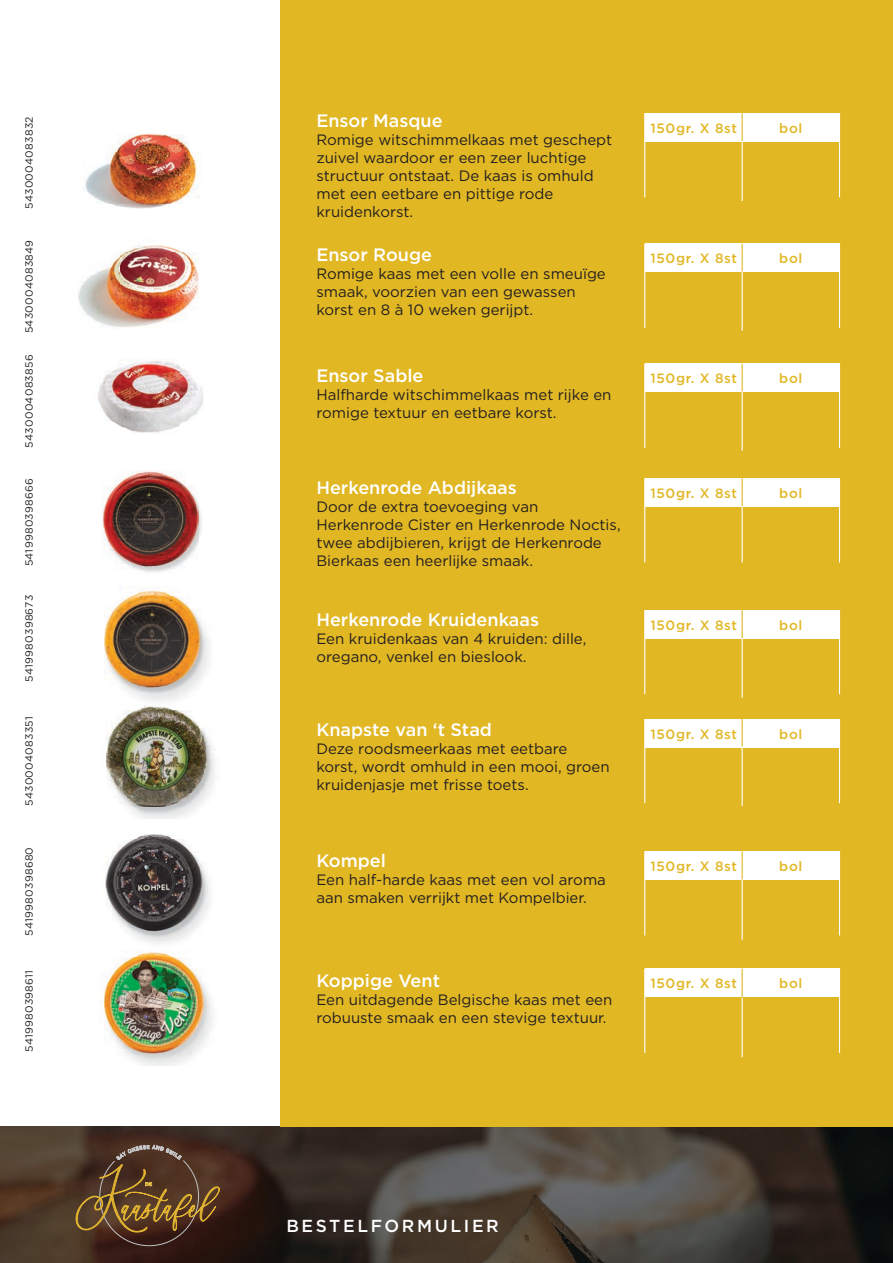
<style>
.page{position:relative;width:893px;height:1263px;background:#fff}
.page>*{position:absolute;margin:0;border:0;box-sizing:border-box;transform-origin:0 0}
.t1{font:500 18px "Gotham";color:#fff}
.t2{font:500 17.4px "Gotham";letter-spacing:.15em;color:#fff}
.t3{font:15px/18px "Gotham";color:#231f20}
.t4{font:500 13.5px "Gotham";letter-spacing:.05em;color:#e1b724}
.t5{font:10.5px "Gotham";color:#231f20}
</style>
<div class="page">
<img style="left:0;top:1127px;width:893px;height:136px">
<svg style="left:75px;top:1145px;width:145px;height:101px"></svg>
<div style="left:281px;top:0;width:612px;height:1127px;background:#e1b724"></div>
<img style="left:131px;top:589px;width:39px;height:4px">
<img style="left:104px;top:625px;width:1px;height:53px">
<img style="left:137px;top:593px;width:30px;height:1px">
<img style="left:133px;top:594px;width:39px;height:2px">
<img style="left:206px;top:633px;width:4px;height:15px">
<img style="left:134px;top:695px;width:7px;height:3px">
<img style="left:105px;top:596px;width:50px;height:49px">
<img style="left:155px;top:596px;width:51px;height:49px">
<img style="left:105px;top:645px;width:101px;height:50px">
<img style="left:118px;top:474px;width:84px;height:98px">
<img style="left:102px;top:480px;width:16px;height:82px">
<img style="left:132px;top:471px;width:45px;height:3px">
<div style="left:645px;top:113px;width:97px;height:28px;background:#fff"></div>
<div style="left:742px;top:113px;width:97px;height:28px;background:#fff"></div>
<svg style="left:742px;top:113px;width:1px;height:28px"></svg>
<hr style="left:742px;top:141px;width:1px;height:60px;background:#fff">
<hr style="left:644px;top:113px;width:1px;height:84px;background:#fff">
<hr style="left:839px;top:113px;width:1px;height:84px;background:#fff">
<div style="left:645px;top:244px;width:97px;height:28px;background:#fff"></div>
<div style="left:742px;top:244px;width:97px;height:28px;background:#fff"></div>
<svg style="left:742px;top:244px;width:1px;height:27px"></svg>
<hr style="left:742px;top:271px;width:1px;height:60px;background:#fff">
<hr style="left:644px;top:244px;width:1px;height:84px;background:#fff">
<hr style="left:839px;top:244px;width:1px;height:84px;background:#fff">
<div style="left:645px;top:364px;width:97px;height:28px;background:#fff"></div>
<div style="left:742px;top:364px;width:97px;height:28px;background:#fff"></div>
<svg style="left:742px;top:364px;width:1px;height:27px"></svg>
<hr style="left:742px;top:391px;width:1px;height:60px;background:#fff">
<hr style="left:644px;top:364px;width:1px;height:84px;background:#fff">
<hr style="left:839px;top:364px;width:1px;height:84px;background:#fff">
<div style="left:645px;top:478px;width:97px;height:28px;background:#fff"></div>
<div style="left:742px;top:478px;width:97px;height:28px;background:#fff"></div>
<svg style="left:742px;top:478px;width:1px;height:28px"></svg>
<hr style="left:742px;top:506px;width:1px;height:56px;background:#fff">
<hr style="left:644px;top:478px;width:1px;height:84px;background:#fff">
<hr style="left:839px;top:478px;width:1px;height:84px;background:#fff">
<div style="left:645px;top:610px;width:97px;height:28px;background:#fff"></div>
<div style="left:742px;top:610px;width:97px;height:28px;background:#fff"></div>
<svg style="left:742px;top:610px;width:1px;height:28px"></svg>
<hr style="left:742px;top:638px;width:1px;height:60px;background:#fff">
<hr style="left:644px;top:610px;width:1px;height:84px;background:#fff">
<hr style="left:839px;top:610px;width:1px;height:84px;background:#fff">
<img style="left:98px;top:359px;width:105px;height:74px">
<img style="left:85px;top:133px;width:114px;height:76px">
<img style="left:78px;top:204px;width:43px;height:124px">
<img style="left:123px;top:245px;width:59px;height:7px">
<img style="left:121px;top:252px;width:78px;height:48px">
<img style="left:121px;top:300px;width:72px;height:28px">
<img style="left:139px;top:951px;width:29px;height:4px">
<img style="left:103px;top:988px;width:2px;height:51px">
<img style="left:135px;top:955px;width:37px;height:2px">
<img style="left:105px;top:957px;width:52px;height:103px">
<img style="left:157px;top:957px;width:55px;height:52px">
<img style="left:105px;top:1009px;width:37px;height:53px">
<img style="left:157px;top:1009px;width:52px;height:51px">
<div style="left:645px;top:969px;width:97px;height:28px;background:#fff"></div>
<div style="left:742px;top:969px;width:97px;height:28px;background:#fff"></div>
<svg style="left:742px;top:969px;width:1px;height:28px"></svg>
<hr style="left:742px;top:997px;width:1px;height:60px;background:#fff">
<hr style="left:644px;top:969px;width:1px;height:84px;background:#fff">
<hr style="left:839px;top:969px;width:1px;height:84px;background:#fff">
<img style="left:105px;top:836px;width:35px;height:51px">
<img style="left:140px;top:834px;width:35px;height:3px">
<img style="left:106px;top:837px;width:66px;height:2px">
<img style="left:106px;top:839px;width:51px;height:50px">
<img style="left:179px;top:890px;width:31px;height:50px">
<img style="left:106px;top:889px;width:102px;height:50px">
<img style="left:157px;top:839px;width:51px;height:99px">
<div style="left:645px;top:851px;width:97px;height:28px;background:#fff"></div>
<div style="left:742px;top:851px;width:97px;height:28px;background:#fff"></div>
<svg style="left:742px;top:851px;width:1px;height:28px"></svg>
<hr style="left:742px;top:880px;width:1px;height:60px;background:#fff">
<hr style="left:644px;top:851px;width:1px;height:84px;background:#fff">
<hr style="left:839px;top:851px;width:1px;height:84px;background:#fff">
<img style="left:107px;top:707px;width:105px;height:107px">
<img style="left:144px;top:705px;width:11px;height:2px">
<img style="left:105px;top:736px;width:2px;height:34px">
<div style="left:645px;top:719px;width:97px;height:28px;background:#fff"></div>
<div style="left:742px;top:719px;width:97px;height:28px;background:#fff"></div>
<svg style="left:742px;top:719px;width:1px;height:27px"></svg>
<hr style="left:742px;top:746px;width:1px;height:60px;background:#fff">
<hr style="left:644px;top:719px;width:1px;height:84px;background:#fff">
<hr style="left:839px;top:719px;width:1px;height:84px;background:#fff">
<p class="t5" style="left:23px;top:209px;width:94px;rotate:-90deg">5430004083832</p>
<p class="t5" style="left:23px;top:333px;width:95px;rotate:-90deg">5430004083849</p>
<p class="t5" style="left:23px;top:447px;width:95px;rotate:-90deg">5430004083856</p>
<p class="t5" style="left:23px;top:566px;width:89px;rotate:-90deg">5419980398666</p>
<p class="t5" style="left:23px;top:681px;width:88px;rotate:-90deg">5419980398673</p>
<p class="t5" style="left:23px;top:806px;width:91px;rotate:-90deg">5430004083351</p>
<p class="t5" style="left:23px;top:935px;width:90px;rotate:-90deg">5419980398680</p>
<p class="t1" style="left:316px;top:109px;width:128px">Ensor Masque</p>
<p class="t3" style="left:316px;top:130px;width:297px">Romige witschimmelkaas met geschept zuivel waardoor er een zeer luchtige structuur ontstaat. De kaas is omhuld met een eetbare en pittige rode kruidenkorst.</p>
<p class="t1" style="left:316px;top:242px;width:117px">Ensor Rouge</p>
<p class="t3" style="left:316px;top:264px;width:291px">Romige kaas met een volle en smeuïge smaak, voorzien van een gewassen korst en 8 à 10 weken gerijpt.</p>
<p class="t1" style="left:316px;top:364px;width:109px">Ensor Sable</p>
<p class="t3" style="left:316px;top:385px;width:297px">Halfharde witschimmelkaas met rijke en romige textuur en eetbare korst.</p>
<p class="t1" style="left:316px;top:476px;width:202px">Herkenrode Abdijkaas</p>
<p class="t3" style="left:316px;top:497px;width:306px">Door de extra toevoeging van Herkenrode Cister en Herkenrode Noctis, twee abdijbieren, krijgt de Herkenrode Bierkaas een heerlijke smaak.</p>
<p class="t1" style="left:316px;top:608px;width:224px">Herkenrode Kruidenkaas</p>
<p class="t3" style="left:316px;top:629px;width:271px">Een kruidenkaas van 4 kruiden: dille, oregano, venkel en bieslook.</p>
<p class="t1" style="left:316px;top:718px;width:177px">Knapste van ‘t Stad</p>
<p class="t3" style="left:316px;top:739px;width:295px">Deze roodsmeerkaas met eetbare korst, wordt omhuld in een mooi, groen kruidenjasje met frisse toets.</p>
<p class="t1" style="left:316px;top:849px;width:71px">Kompel</p>
<p class="t3" style="left:316px;top:870px;width:291px">Een half-harde kaas met een vol aroma aan smaken verrijkt met Kompelbier.</p>
<p class="t5" style="left:23px;top:1052px;width:83px;rotate:-90deg">5419980398611</p>
<p class="t1" style="left:316px;top:969px;width:125px">Koppige Vent</p>
<p class="t3" style="left:316px;top:990px;width:297px">Een uitdagende Belgische kaas met een robuuste smaak en een stevige textuur.</p>
<p class="t4" style="left:650px;top:119px;width:88px">150gr. X 8st</p>
<p class="t4" style="left:779px;top:119px;width:25px">bol</p>
<p class="t4" style="left:650px;top:250px;width:88px">150gr. X 8st</p>
<p class="t4" style="left:779px;top:250px;width:25px">bol</p>
<p class="t4" style="left:650px;top:370px;width:88px">150gr. X 8st</p>
<p class="t4" style="left:779px;top:370px;width:25px">bol</p>
<p class="t4" style="left:650px;top:484px;width:88px">150gr. X 8st</p>
<p class="t4" style="left:779px;top:484px;width:25px">bol</p>
<p class="t4" style="left:650px;top:616px;width:88px">150gr. X 8st</p>
<p class="t4" style="left:779px;top:616px;width:25px">bol</p>
<p class="t4" style="left:650px;top:725px;width:88px">150gr. X 8st</p>
<p class="t4" style="left:779px;top:725px;width:25px">bol</p>
<p class="t4" style="left:650px;top:857px;width:88px">150gr. X 8st</p>
<p class="t4" style="left:779px;top:857px;width:25px">bol</p>
<p class="t4" style="left:650px;top:975px;width:88px">150gr. X 8st</p>
<p class="t4" style="left:779px;top:975px;width:25px">bol</p>
<p class="t2" style="left:286px;top:1215px;width:214px">BESTELFORMULIER</p>
</div>
